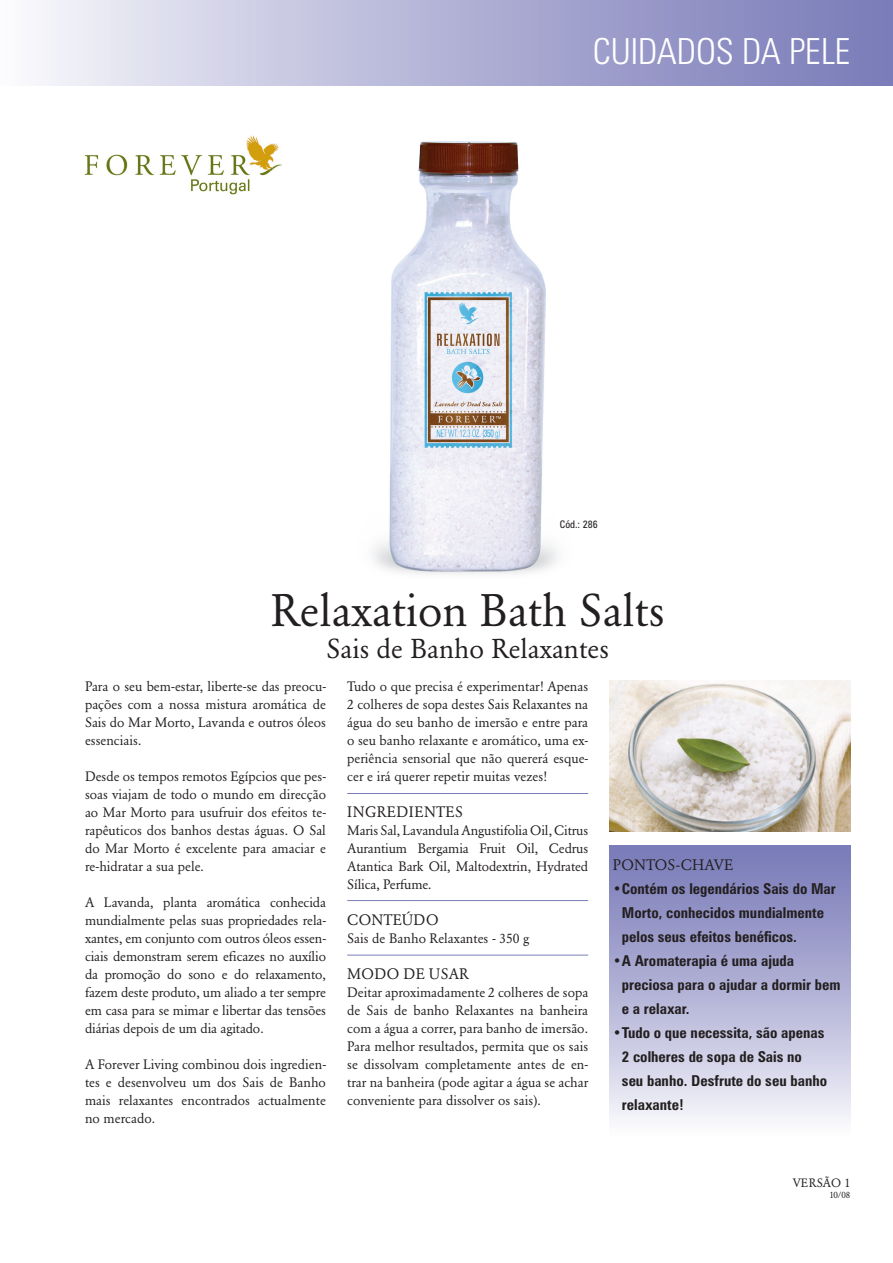
<style>
.page{position:relative;width:893px;height:1263px;background:#fff}
.page>*{position:absolute;margin:0;border:0;box-sizing:border-box;transform-origin:0 0}
.t1{font:45px "Garamond BQ";color:#231f20}
.t2{font:300 condensed 36px "Zurich BT";color:#fff}
.t3{font:27px "Garamond BQ";color:#231f20}
.t4{font:700 condensed 15px/24px "Zurich BT";color:#231f20}
.t5{font:15px "Garamond BQ";color:#231f20}
.t6{font:15px "Garamond BQ";letter-spacing:.04em;color:#231f20}
.t7{font:15px "Garamond BQ";letter-spacing:.02em;color:#231f20}
.t8{font:13.5px/18px "Garamond BQ";color:#231f20;text-align:justify}
.t9{font:12px "Garamond BQ";color:#231f20}
.t10{font:condensed 10.5px "Zurich BT";color:#231f20}
.t11{font:9px "Garamond BQ";color:#231f20}
</style>
<div class="page">
<img style="left:373px;top:141px;width:185px;height:433px">
<img style="left:609px;top:681px;width:241px;height:151px">
<div style="left:0;top:0;width:893px;height:86px;background:linear-gradient(to right,#f6f5fb,#7576b6)"></div>
<div style="left:609px;top:846px;width:241px;height:289px;background:linear-gradient(to bottom,#7375b5,#f6f6fb)"></div>
<hr style="left:347px;top:900px;width:241px;height:1px;background:#7a7db9">
<hr style="left:347px;top:793px;width:241px;height:1px;background:#7a7db9">
<hr style="left:347px;top:955px;width:241px;height:1px;background:#7a7db9">
<img style="left:85px;top:135px;width:196px;height:59px">
<h2 class="t2" style="left:593px;top:29px;width:259px">CUIDADOS DA PELE</h2>
<p class="t10" style="left:560px;top:518px;width:40px">Cód.: 286</p>
<h1 class="t1" style="left:271px;top:584px;width:395px">Relaxation Bath Salts</h1>
<h3 class="t3" style="left:327px;top:633px;width:284px">Sais de Banho Relaxantes</h3>
<p class="t8" style="left:85px;top:677px;width:242px">Para o seu bem-estar, liberte-se das preocu&shy;pações com a nossa mistura aromática de Sais do Mar Morto, Lavanda e outros óleos essenciais.</p>
<p class="t8" style="left:85px;top:767px;width:242px">Desde os tempos remotos Egípcios que pes&shy;soas viajam de todo o mundo em direcção ao Mar Morto para usufruir dos efeitos te&shy;rapêuticos dos banhos destas águas. O Sal do Mar Morto é excelente para amaciar e re-hidratar a sua pele.</p>
<p class="t8" style="left:85px;top:893px;width:242px">A Lavanda, planta aromática conhecida mundialmente pelas suas propriedades rela&shy;xantes, em conjunto com outros óleos essen&shy;ciais demonstram serem eficazes no auxílio da promoção do sono e do relaxamento, fazem deste produto, um aliado a ter sempre em casa para se mimar e libertar das tensões diárias depois de um dia agitado.</p>
<p class="t8" style="left:85px;top:1055px;width:242px">A Forever Living combinou dois ingredien&shy;tes e desenvolveu um dos Sais de Banho mais relaxantes encontrados actualmente no mercado.</p>
<p class="t8" style="left:347px;top:677px;width:242px">Tudo o que precisa é experimentar! Apenas 2 colheres de sopa destes Sais Relaxantes na água do seu banho de imersão e entre para o seu banho relaxante e aromático, uma ex&shy;periência sensorial que não quererá esque&shy;cer e irá querer repetir muitas vezes!</p>
<p class="t6" style="left:347px;top:803px;width:117px">INGREDIENTES</p>
<p class="t8" style="left:347px;top:821px;width:242px">Maris Sal, Lavandula Angustifolia Oil, Citrus Aurantium Bergamia Fruit Oil, Cedrus Atantica Bark Oil, Maltodextrin, Hydrated Sílica, Perfume.</p>
<p class="t5" style="left:347px;top:911px;width:93px">CONTEÚDO</p>
<p class="t8" style="left:347px;top:929px;width:184px">Sais de Banho Relaxantes - 350 g</p>
<p class="t7" style="left:347px;top:965px;width:123px">MODO DE USAR</p>
<p class="t8" style="left:347px;top:983px;width:242px">Deitar aproximadamente 2 colheres de sopa de Sais de banho Relaxantes na banheira com a água a correr, para banho de imersão.<br>Para melhor resultados, permita que os sais se dissolvam completamente antes de en&shy;trar na banheira (pode agitar a água se achar conveniente para dissolver os sais).</p>
<p class="t5" style="left:613px;top:856px;width:122px">PONTOS-CHAVE</p>
<p class="t4" style="left:622px;top:876px;width:215px;text-indent:-9px">•Contém os legendários Sais do Mar<br>Morto, conhecidos mundialmente pelos seus efeitos benéficos.</p>
<p class="t4" style="left:622px;top:948px;width:220px;text-indent:-9px">•A Aromaterapia é uma ajuda preciosa para o ajudar a dormir bem e a relaxar.</p>
<p class="t4" style="left:622px;top:1020px;width:207px;text-indent:-9px">•Tudo o que necessita, são apenas<br>2 colheres de sopa de Sais no<br>seu banho. Desfrute do seu banho relaxante!</p>
<p class="t9" style="left:793px;top:1176px;width:59px">VERSÃO 1</p>
<p class="t11" style="left:829px;top:1190px;width:22px">10/08</p>
</div>
